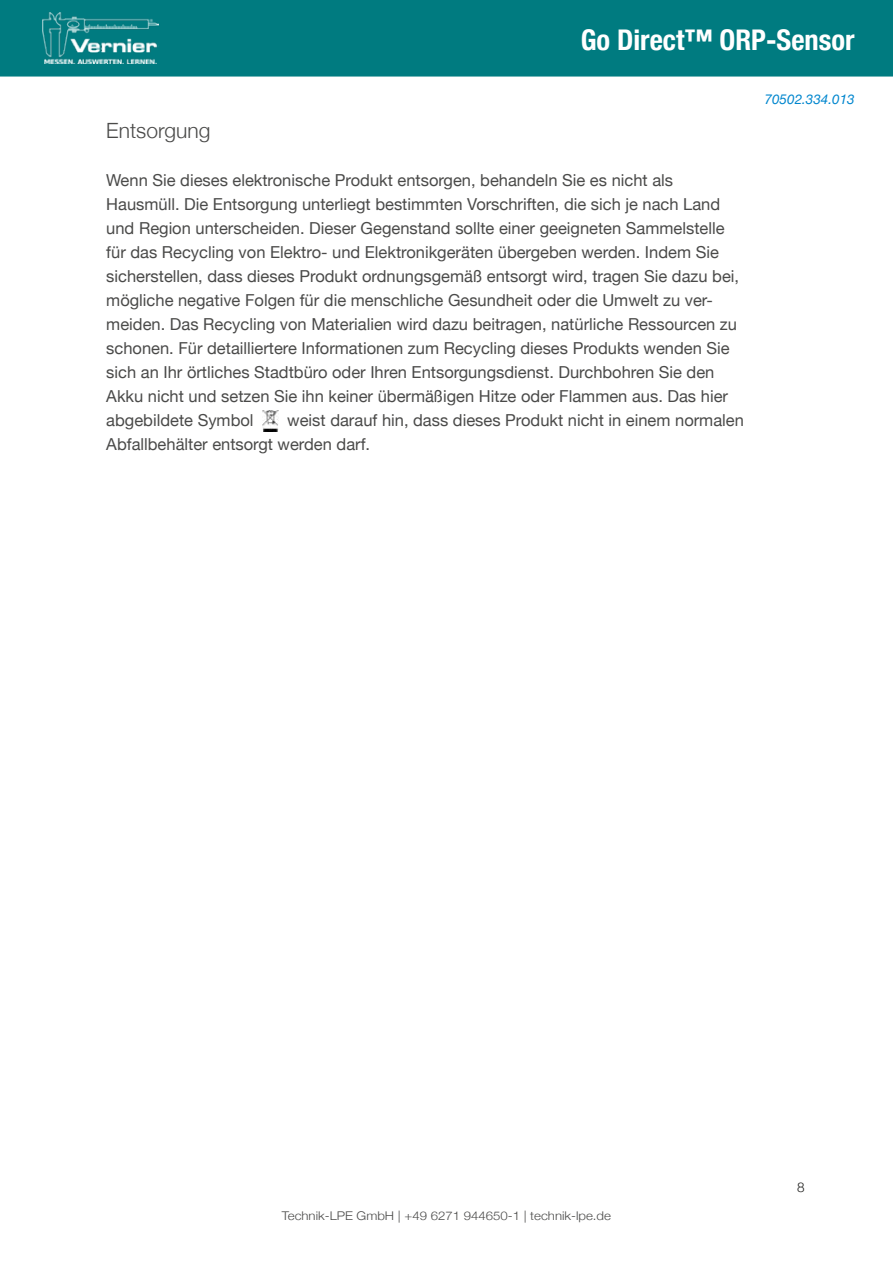
<style>
.page{position:relative;width:893px;height:1263px;background:#fff}
.page>*{position:absolute;margin:0;border:0;box-sizing:border-box;transform-origin:0 0}
.t1{font:700 condensed 28.5px "Helvetica Neue";color:#fff}
.t2{font:300 21px "Helvetica Neue";color:#4a4a49}
.t3{font:16.5px/24px "Helvetica Neue";color:#4a4a49}
.t4{font:italic 13.5px "Helvetica Neue";color:#0086ce}
.t5{font:300 13.5px "Helvetica Neue";color:#1d1d1b}
.t6{font:300 12px "Helvetica Neue";color:#4a4a49;scale:1.1 1}
</style>
<div class="page">
<div style="left:0;top:0;width:893px;height:77px;background:#007b80"></div>
<img style="left:43px;top:12px;width:116px;height:52px">
<img style="left:263px;top:411px;width:15px;height:21px">
<h1 class="t1" style="left:581px;top:16px;width:276px">Go Direct™ ORP-Sensor</h1>
<p class="t2" style="left:106px;top:114px;width:106px">Entsorgung</p>
<p class="t3" style="left:106px;top:169px;width:634px">Wenn Sie dieses elektronische Produkt entsorgen, behandeln Sie es nicht als Hausmüll. Die Entsorgung unterliegt bestimmten Vorschriften, die sich je nach Land und Region unterscheiden. Dieser Gegenstand sollte einer geeigneten Sammelstelle für das Recycling von Elektro- und Elektronikgeräten übergeben werden. Indem Sie sicherstellen, dass dieses Produkt ordnungsgemäß entsorgt wird, tragen Sie dazu bei, mögliche negative Folgen für die menschliche Gesundheit oder die Umwelt zu ver&shy;meiden. Das Recycling von Materialien wird dazu beitragen, natürliche Ressourcen zu schonen. Für detailliertere Informationen zum Recycling dieses Produkts wenden Sie sich an Ihr örtliches Stadtbüro oder Ihren Entsorgungsdienst. Durchbohren Sie den Akku nicht und setzen Sie ihn keiner übermäßigen Hitze oder Flammen aus. Das hier abgebildete Symbol</p>
<p class="t3" style="left:106px;top:409px;width:639px;text-indent:181px">weist darauf hin, dass dieses Produkt nicht in einem normalen<br>Abfallbehälter entsorgt werden darf.</p>
<p class="t4" style="left:765px;top:90px;width:92px">70502.334.013</p>
<p class="t6" style="left:282px;top:1206px;width:301px">Technik-LPE GmbH +49 6271 944650-1 technik-lpe.de</p>
<p class="t5" style="left:797px;top:1177px;width:9px">8</p>
</div>
